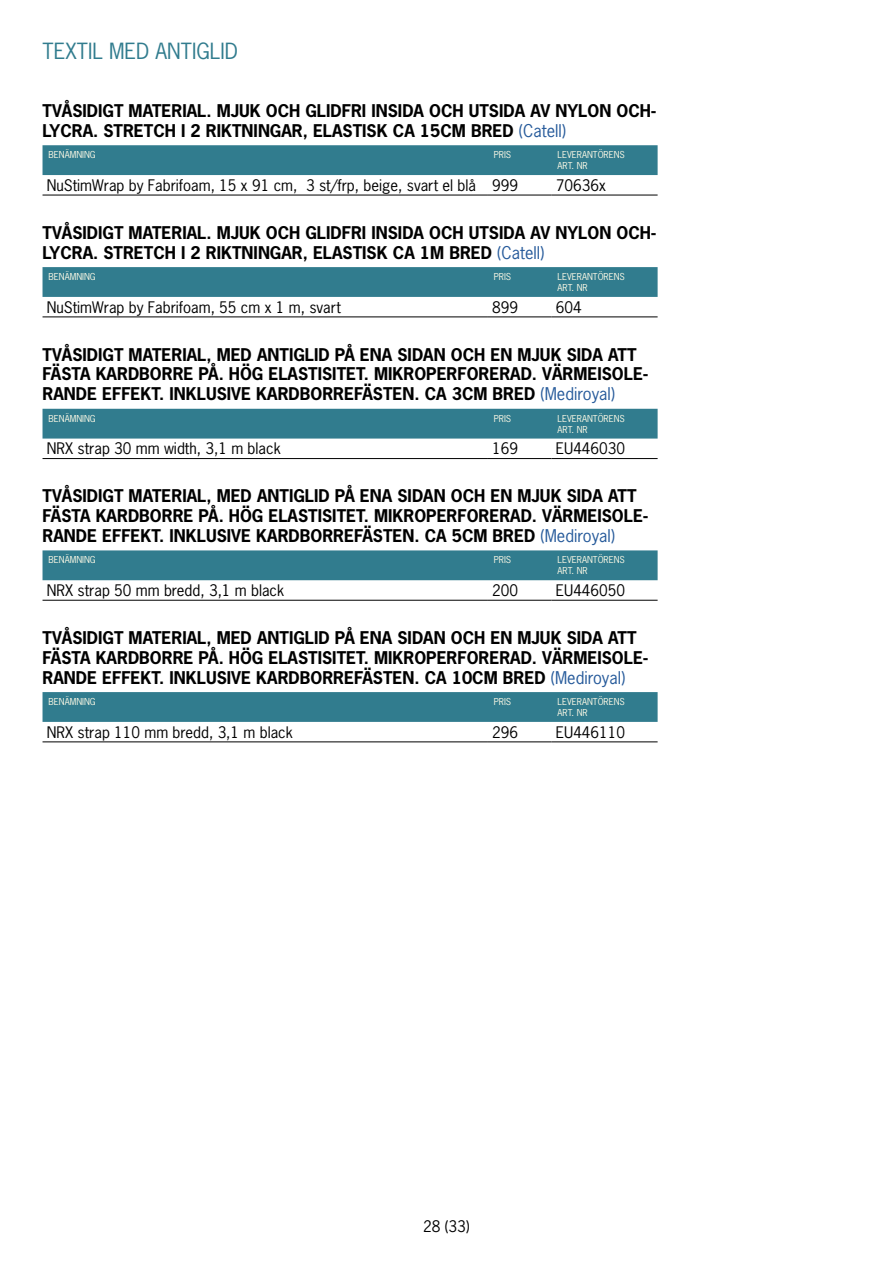
<style>
.page{position:relative;width:893px;height:1263px;background:#fff}
.page>*{position:absolute;margin:0;border:0;box-sizing:border-box;transform-origin:0 0}
.Rubrik_2{font:21px "News Gothic Std";color:#317c8e}
.t1{font:700 16.5px/19.8px "News Gothic Std";color:#000}
.Brödtext_11pkt{font:15px "News Gothic Std";color:#000}
.Tabellhuvudrad{font:9px/10.8px "News Gothic Std";color:#fefae6}
.s1{font-weight:400;color:#275b9b}
</style>
<div class="page">
<div style="left:43px;top:145px;width:615px;height:30px;background:#317c8e"></div>
<hr style="left:43px;top:195px;width:445px;height:1px;background:#000">
<hr style="left:488px;top:195px;width:64px;height:1px;background:#000">
<hr style="left:552px;top:195px;width:106px;height:1px;background:#000">
<div style="left:43px;top:267px;width:615px;height:30px;background:#317c8e"></div>
<hr style="left:43px;top:317px;width:445px;height:1px;background:#000">
<hr style="left:488px;top:317px;width:64px;height:1px;background:#000">
<hr style="left:552px;top:317px;width:106px;height:1px;background:#000">
<div style="left:43px;top:409px;width:615px;height:30px;background:#317c8e"></div>
<hr style="left:43px;top:458px;width:445px;height:1px;background:#000">
<hr style="left:488px;top:458px;width:64px;height:1px;background:#000">
<hr style="left:552px;top:458px;width:106px;height:1px;background:#000">
<div style="left:43px;top:550px;width:615px;height:30px;background:#317c8e"></div>
<hr style="left:43px;top:600px;width:445px;height:1px;background:#000">
<hr style="left:488px;top:600px;width:64px;height:1px;background:#000">
<hr style="left:552px;top:600px;width:106px;height:1px;background:#000">
<div style="left:43px;top:692px;width:615px;height:30px;background:#317c8e"></div>
<hr style="left:43px;top:742px;width:445px;height:1px;background:#000">
<hr style="left:488px;top:742px;width:64px;height:1px;background:#000">
<hr style="left:552px;top:742px;width:106px;height:1px;background:#000">
<h2 class="Rubrik_2" style="left:43px;top:37px;width:197px">TEXTIL MED ANTIGLID</h2>
<p class="t1" style="left:43px;top:101px;width:616px">TVÅSIDIGT MATERIAL. MJUK OCH GLIDFRI INSIDA OCH UTSIDA AV NYLON OCH-<br>LYCRA. STRETCH I 2 RIKTNINGAR, ELASTISK CA 15CM BRED <span class="s1">(Catell)</span></p>
<p class="Tabellhuvudrad" style="left:49px;top:149px;width:49px">BENÄMNING</p>
<p class="Tabellhuvudrad" style="left:494px;top:149px;width:19px">PRIS</p>
<p class="Tabellhuvudrad" style="left:558px;top:149px;width:69px">LEVERANTÖRENS<br>ART. NR</p>
<p class="Brödtext_11pkt" style="left:47px;top:175px;width:431px">NuStimWrap by Fabrifoam, 15 x 91 cm, 3 st/frp, beige, svart el blå</p>
<p class="Brödtext_11pkt" style="left:492px;top:175px;width:27px">999</p>
<p class="Brödtext_11pkt" style="left:556px;top:175px;width:52px">70636x</p>
<p class="t1" style="left:43px;top:222px;width:616px">TVÅSIDIGT MATERIAL. MJUK OCH GLIDFRI INSIDA OCH UTSIDA AV NYLON OCH-<br>LYCRA. STRETCH I 2 RIKTNINGAR, ELASTISK CA 1M BRED <span class="s1">(Catell)</span></p>
<p class="Tabellhuvudrad" style="left:49px;top:271px;width:49px">BENÄMNING</p>
<p class="Tabellhuvudrad" style="left:494px;top:271px;width:19px">PRIS</p>
<p class="Tabellhuvudrad" style="left:558px;top:271px;width:69px">LEVERANTÖRENS<br>ART. NR</p>
<p class="Brödtext_11pkt" style="left:47px;top:297px;width:296px">NuStimWrap by Fabrifoam, 55 cm x 1 m, svart</p>
<p class="Brödtext_11pkt" style="left:492px;top:297px;width:27px">899</p>
<p class="Brödtext_11pkt" style="left:556px;top:297px;width:27px">604</p>
<p class="t1" style="left:43px;top:344px;width:607px">TVÅSIDIGT MATERIAL, MED ANTIGLID PÅ ENA SIDAN OCH EN MJUK SIDA ATT<br>FÄSTA KARDBORRE PÅ. HÖG ELASTISITET. MIKROPERFORERAD. VÄRMEISOLE-<br>RANDE EFFEKT. INKLUSIVE KARDBORREFÄSTEN. CA 3CM BRED <span class="s1">(Mediroyal)</span></p>
<p class="Tabellhuvudrad" style="left:49px;top:413px;width:49px">BENÄMNING</p>
<p class="Tabellhuvudrad" style="left:494px;top:413px;width:19px">PRIS</p>
<p class="Tabellhuvudrad" style="left:558px;top:413px;width:69px">LEVERANTÖRENS<br>ART. NR</p>
<p class="Brödtext_11pkt" style="left:47px;top:439px;width:236px">NRX strap 30 mm width, 3,1 m black</p>
<p class="Brödtext_11pkt" style="left:492px;top:439px;width:27px">169</p>
<p class="Brödtext_11pkt" style="left:556px;top:439px;width:71px">EU446030</p>
<p class="t1" style="left:43px;top:486px;width:607px">TVÅSIDIGT MATERIAL, MED ANTIGLID PÅ ENA SIDAN OCH EN MJUK SIDA ATT<br>FÄSTA KARDBORRE PÅ. HÖG ELASTISITET. MIKROPERFORERAD. VÄRMEISOLE-<br>RANDE EFFEKT. INKLUSIVE KARDBORREFÄSTEN. CA 5CM BRED <span class="s1">(Mediroyal)</span></p>
<p class="Tabellhuvudrad" style="left:49px;top:554px;width:49px">BENÄMNING</p>
<p class="Tabellhuvudrad" style="left:494px;top:554px;width:19px">PRIS</p>
<p class="Tabellhuvudrad" style="left:558px;top:554px;width:69px">LEVERANTÖRENS<br>ART. NR</p>
<p class="Brödtext_11pkt" style="left:47px;top:581px;width:239px">NRX strap 50 mm bredd, 3,1 m black</p>
<p class="Brödtext_11pkt" style="left:492px;top:581px;width:27px">200</p>
<p class="Brödtext_11pkt" style="left:556px;top:581px;width:71px">EU446050</p>
<p class="t1" style="left:43px;top:627px;width:607px">TVÅSIDIGT MATERIAL, MED ANTIGLID PÅ ENA SIDAN OCH EN MJUK SIDA ATT<br>FÄSTA KARDBORRE PÅ. HÖG ELASTISITET. MIKROPERFORERAD. VÄRMEISOLE-<br>RANDE EFFEKT. INKLUSIVE KARDBORREFÄSTEN. CA 10CM BRED <span class="s1">(Mediroyal)</span></p>
<p class="Tabellhuvudrad" style="left:49px;top:696px;width:49px">BENÄMNING</p>
<p class="Tabellhuvudrad" style="left:494px;top:696px;width:19px">PRIS</p>
<p class="Tabellhuvudrad" style="left:558px;top:696px;width:69px">LEVERANTÖRENS<br>ART. NR</p>
<p class="Brödtext_11pkt" style="left:47px;top:722px;width:248px">NRX strap 110 mm bredd, 3,1 m black</p>
<p class="Brödtext_11pkt" style="left:492px;top:722px;width:27px">296</p>
<p class="Brödtext_11pkt" style="left:556px;top:722px;width:71px">EU446110</p>
<p class="Brödtext_11pkt" style="left:423px;top:1217px;width:48px">28 (33)</p>
</div>
